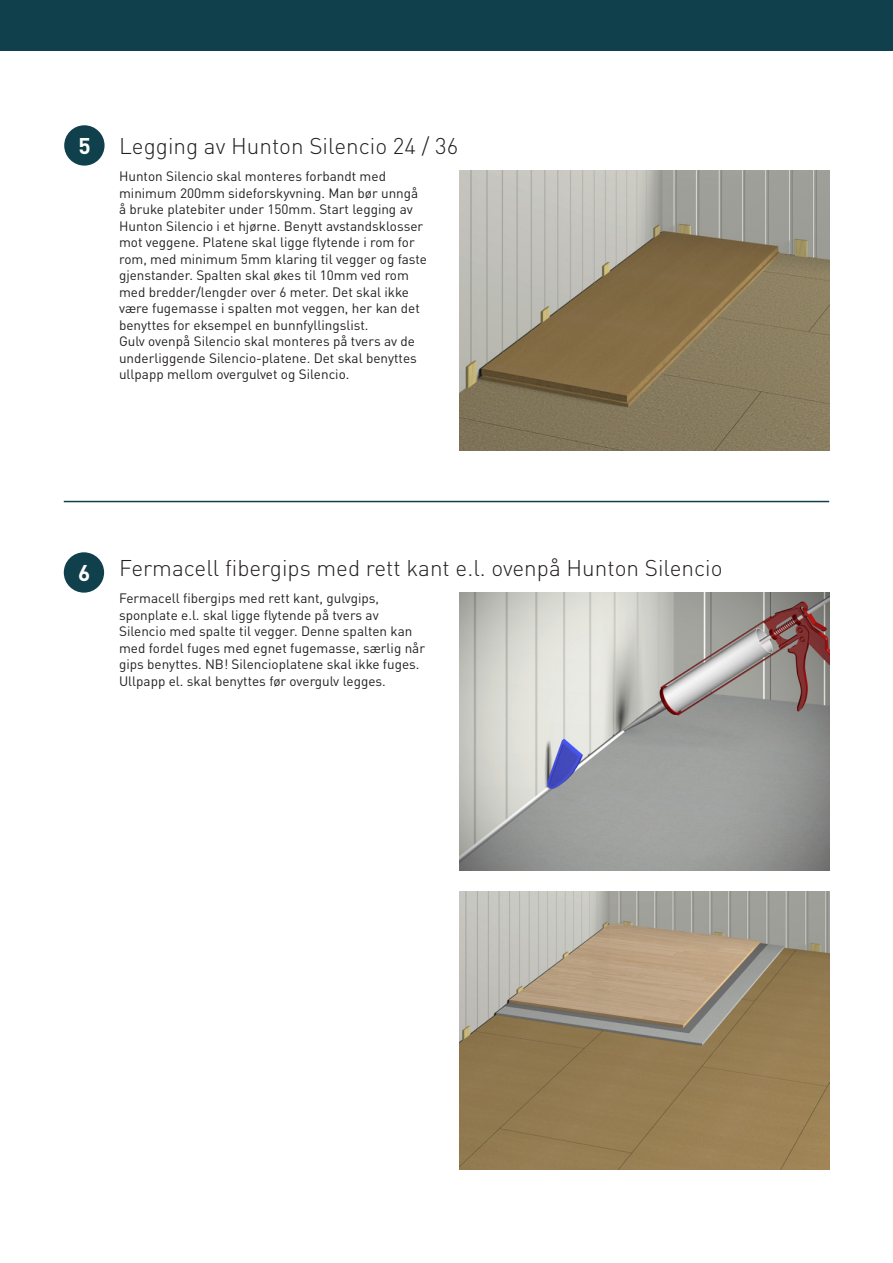
<style>
.page{position:relative;width:893px;height:1263px;background:#fff}
.page>*{position:absolute;margin:0;border:0;box-sizing:border-box;transform-origin:0 0}
.t1{font:300 22.5px "DINOT";color:#231f20}
.t2{font:700 22.5px "DINOT";color:#fff}
.t3{font:13.5px/16.5px "DINOT";color:#231f20}
</style>
<div class="page">
<div style="left:0;top:0;width:893px;height:51px;background:#0f404c"></div>
<hr style="left:64px;top:501px;width:765px;height:1px;background:#0f404c">
<div style="left:64px;top:125px;width:41px;height:41px;background:#0f404c;border-radius:50%"></div>
<img style="left:459px;top:170px;width:370px;height:281px">
<div style="left:64px;top:552px;width:40px;height:41px;background:#0f404c;border-radius:50%"></div>
<img style="left:459px;top:593px;width:370px;height:277px">
<img style="left:459px;top:892px;width:370px;height:277px">
<h1 class="t2" style="left:79px;top:131px;width:14px">5</h1>
<h1 class="t1" style="left:119px;top:132px;width:341px">Legging av Hunton Silencio 24 / 36</h1>
<p class="t3" style="left:119px;top:168px;width:309px">Hunton Silencio skal monteres forbandt med minimum 200mm sideforskyvning. Man bør unngå å bruke platebiter under 150mm. Start legging av Hunton Silencio i et hjørne. Benytt avstandsklosser mot veggene. Platene skal ligge flytende i rom for rom, med minimum 5mm klaring til vegger og faste gjenstander. Spalten skal økes til 10mm ved rom med bredder/lengder over 6 meter. Det skal ikke være fugemasse i spalten mot veggen, her kan det benyttes for eksempel en bunnfyllingslist.<br>Gulv ovenpå Silencio skal monteres på tvers av de underliggende Silencio-platene. Det skal benyttes ullpapp mellom overgulvet og Silencio.</p>
<h1 class="t2" style="left:78px;top:558px;width:14px">6</h1>
<h1 class="t1" style="left:119px;top:554px;width:605px">Fermacell fibergips med rett kant e.l. ovenpå Hunton Silencio</h1>
<p class="t3" style="left:119px;top:590px;width:308px">Fermacell fibergips med rett kant, gulvgips, sponplate e.l. skal ligge flytende på tvers av Silencio med spalte til vegger. Denne spalten kan med fordel fuges med egnet fugemasse, særlig når gips benyttes. NB! Silencioplatene skal ikke fuges.<br>Ullpapp el. skal benyttes før overgulv legges.</p>
</div>
